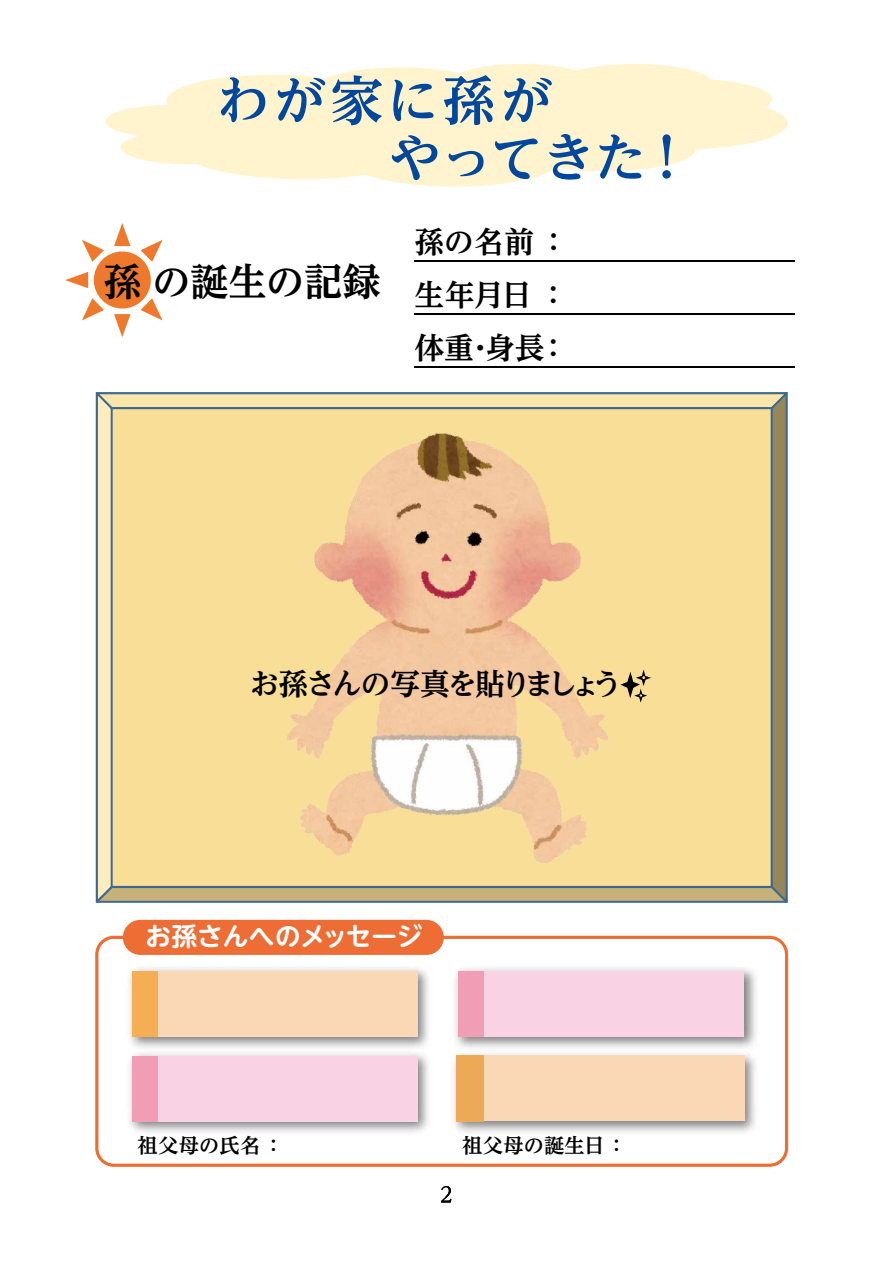
<style>
.page{position:relative;width:893px;height:1263px;background:#fff}
.page>*{position:absolute;margin:0;border:0;box-sizing:border-box;transform-origin:0 0}
.t1{font:700 53.1px/57.3px "UD Reimin Pr 6 N";letter-spacing:.05em;color:#00479d}
.t2{font:700 38.25px "UD Reimin Pr 6 N";letter-spacing:-.005em;color:#000}
.t3{font:700 29.7px/53.1px "UD Reimin Pr 6 N";letter-spacing:-.045em;color:#000;text-align:justify}
.t4{font:700 29.7px "UD Reimin Pr 6 N";letter-spacing:-.08em;color:#000}
.t5{font:700 25.5px "UD Shin M Go Pr 6 N De";letter-spacing:-.005em;color:#fff}
.t6{font:700 20.25px "UD Reimin Pr 6 N";letter-spacing:.02em;color:#000}
.s1{font-size:55.35px}
</style>
<div class="page">
<hr style="left:414px;top:260px;width:380px;height:2px;background:#040000">
<hr style="left:414px;top:313px;width:380px;height:2px;background:#040000">
<hr style="left:414px;top:366px;width:380px;height:2px;background:#040000">
<img style="left:129px;top:1054px;width:300px;height:79px">
<div style="left:132px;top:1056px;width:286px;height:65px;background:#f9d3e3"></div>
<div style="left:132px;top:1056px;width:26px;height:65px;background:#f19db5"></div>
<img style="left:129px;top:968px;width:300px;height:86px">
<div style="left:132px;top:971px;width:286px;height:65px;background:#fbd8b5"></div>
<div style="left:132px;top:971px;width:26px;height:65px;background:#f6ae54"></div>
<img style="left:455px;top:968px;width:301px;height:78px">
<div style="left:458px;top:971px;width:286px;height:65px;background:#f9d3e3"></div>
<div style="left:458px;top:971px;width:25px;height:65px;background:#f19db5"></div>
<img style="left:454px;top:1046px;width:302px;height:87px">
<div style="left:456px;top:1055px;width:289px;height:66px;background:#fbd8b5"></div>
<div style="left:95px;top:936px;width:693px;height:231px;border:3px solid #ed6d34;border-radius:17px"></div>
<svg style="left:441px;top:1186px;width:10px;height:16px"></svg>
<svg style="left:65px;top:223px;width:98px;height:114px"></svg>
<svg style="left:105px;top:64px;width:683px;height:123px;fill:#fff4cd"></svg>
<div style="left:123px;top:920px;width:321px;height:35px;background:#ed6d34;border-radius:18px"></div>
<svg style="left:97px;top:393px;width:690px;height:509px;background:#edd298"></svg>
<h1 class="t1" style="left:388px;top:71px;width:307px;text-indent:-172px">わが家に孫が<br>やってきた<span class="s1">！</span></h1>
<p class="t2" style="left:103px;top:250px;width:279px">孫の誕生の記録</p>
<p class="t3" style="left:414px;top:215px;width:156px">孫の名前 ：生年月日 ：体重・身長：</p>
<p class="t4" style="left:250px;top:659px;width:374px">お孫さんの写真を貼りましょう</p>
<p class="t5" style="left:146px;top:915px;width:278px">お孫さんへのメッセージ</p>
<p class="t6" style="left:138px;top:1129px;width:147px">祖父母の氏名 ：</p>
<p class="t6" style="left:462px;top:1129px;width:166px">祖父母の誕生日 ：</p>
</div>
